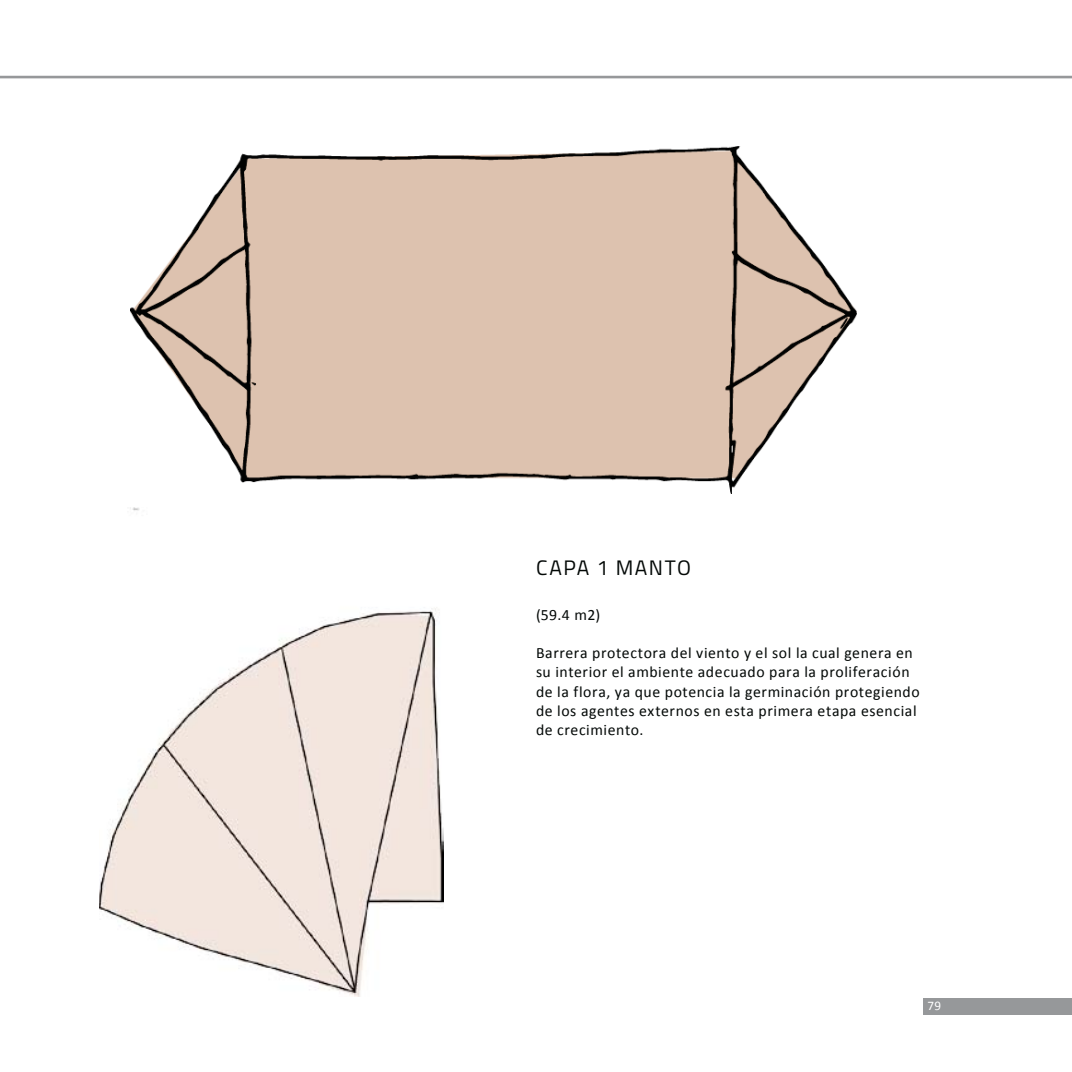
<style>
.page{position:relative;width:1072px;height:1072px;background:#fff}
.page>*{position:absolute;margin:0;border:0;box-sizing:border-box;transform-origin:0 0}
.t1{font:21px "Titillium";letter-spacing:.07em;color:#030806}
.t2{font:15.75px/19.2px "Calibri";letter-spacing:.035em;color:#030806}
.t3{font:13.12px "Calibri";color:#fff}
</style>
<div class="page">
<div style="left:923px;top:998px;width:148px;height:16px;background:#96989a"></div>
<hr style="left:0;top:76px;width:1071px;height:2px;background:#96989a">
<img style="left:99px;top:507px;width:344px;height:489px">
<img style="left:130px;top:147px;width:726px;height:346px">
<h1 class="t1" style="left:536px;top:560px;width:156px">CAPA 1 MANTO</h1>
<p class="t2" style="left:536px;top:604px;width:66px">(59.4 m2)</p>
<p class="t2" style="left:536px;top:643px;width:385px">Barrera protectora del viento y el sol la cual genera en su interior el ambiente adecuado para la proliferación de la flora, ya que potencia la germinación protegiendo de los agentes externos en esta primera etapa esencial de crecimiento.</p>
<p class="t3" style="left:927px;top:997px;width:15px">79</p>
</div>
